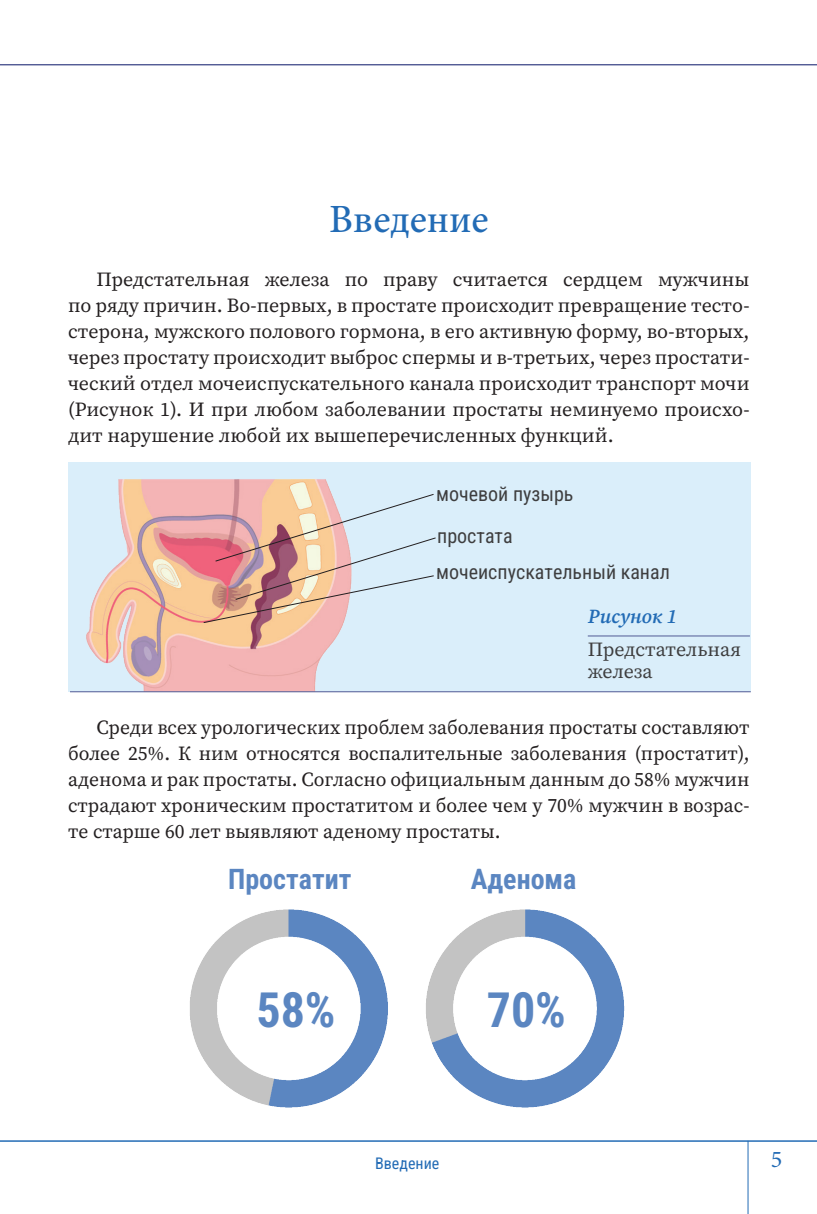
<style>
.page{position:relative;width:817px;height:1214px;background:#fff}
.page>*{position:absolute;margin:0;border:0;box-sizing:border-box;transform-origin:0 0}
.osn{font:48px "Roboto Condensed";color:#5b86c1}
.Heading_1{font:500 40px "Minion Pro";color:#226bb5}
.osn-2{font:28px "Roboto Condensed";color:#5b86c1}
.t1{font:24px "Minion Pro";color:#226bb5}
.osn-3{font:20px/26px "Source Serif Variable";color:#231f20;text-align:justify}
.osn-4{font:20px "Roboto Condensed";color:#3e3e3f}
.osn-5{font:20px/22px "Source Serif Variable";color:#3e3e3f}
.osn-6{font:italic 20px "Source Serif Variable";color:#226bb5}
.t2{font:16px "Roboto Condensed";color:#226bb5}
</style>
<div class="page">
<hr style="left:0;top:64px;width:816px;height:1px;background:#525b95">
<hr style="left:747px;top:1140px;width:1px;height:73px;background:#226bb5">
<hr style="left:0;top:1140px;width:816px;height:1px;background:#226bb5">
<hr style="left:0;top:65px;width:816px;height:1px;background:#525b95">
<img style="left:190px;top:909px;width:435px;height:199px">
<div style="left:68px;top:462px;width:682px;height:229px;background:#daeefa"></div>
<hr style="left:587px;top:635px;width:162px;height:1px;background:#525b95">
<img style="left:86px;top:479px;width:258px;height:212px">
<svg style="left:202px;top:493px;width:234px;height:130px"></svg>
<hr style="left:70px;top:691px;width:680px;height:1px;background:#525b95">
<p class="Heading_1" style="left:329px;top:192px;width:161px">Введение</p>
<p class="osn-3" style="left:68px;top:266px;width:683px;text-indent:28px">Предстательная железа по праву считается сердцем мужчины по ряду причин. Во-первых, в простате происходит превращение тесто&shy;стерона, мужского полового гормона, в его активную форму, во-вторых, через простату происходит выброс спермы и в-третьих, через простати&shy;ческий отдел мочеиспускательного канала происходит транспорт мочи (Рисунок 1). И при любом заболевании простаты неминуемо происхо&shy;дит нарушение любой их вышеперечисленных функций.</p>
<p class="osn-4" style="left:436px;top:480px;width:139px">мочевой пузырь</p>
<p class="osn-4" style="left:437px;top:521px;width:77px">простата</p>
<p class="osn-4" style="left:436px;top:558px;width:235px">мочеиспускательный канал</p>
<p class="osn-6" style="left:587px;top:602px;width:91px">Рисунок 1</p>
<p class="osn-5" style="left:587px;top:638px;width:155px">Предстательная железа</p>
<p class="osn-3" style="left:68px;top:714px;width:683px;text-indent:28px">Среди всех урологических проблем заболевания простаты составляют более 25%. К ним относятся воспалительные заболевания (простатит), аденома и рак простаты. Согласно официальным данным до 58% мужчин страдают хроническим простатитом и более чем у 70% мужчин в возрас&shy;те старше 60 лет выявляют аденому простаты.</p>
<p class="osn-2" style="left:228px;top:859px;width:125px">Простатит</p>
<p class="osn-2" style="left:470px;top:859px;width:107px">Аденома</p>
<p class="osn" style="left:256px;top:976px;width:81px">58%</p>
<p class="osn" style="left:486px;top:976px;width:81px">70%</p>
<p class="t2" style="left:375px;top:1152px;width:66px">Введение</p>
<p class="t1" style="left:770px;top:1142px;width:13px">5</p>
</div>
